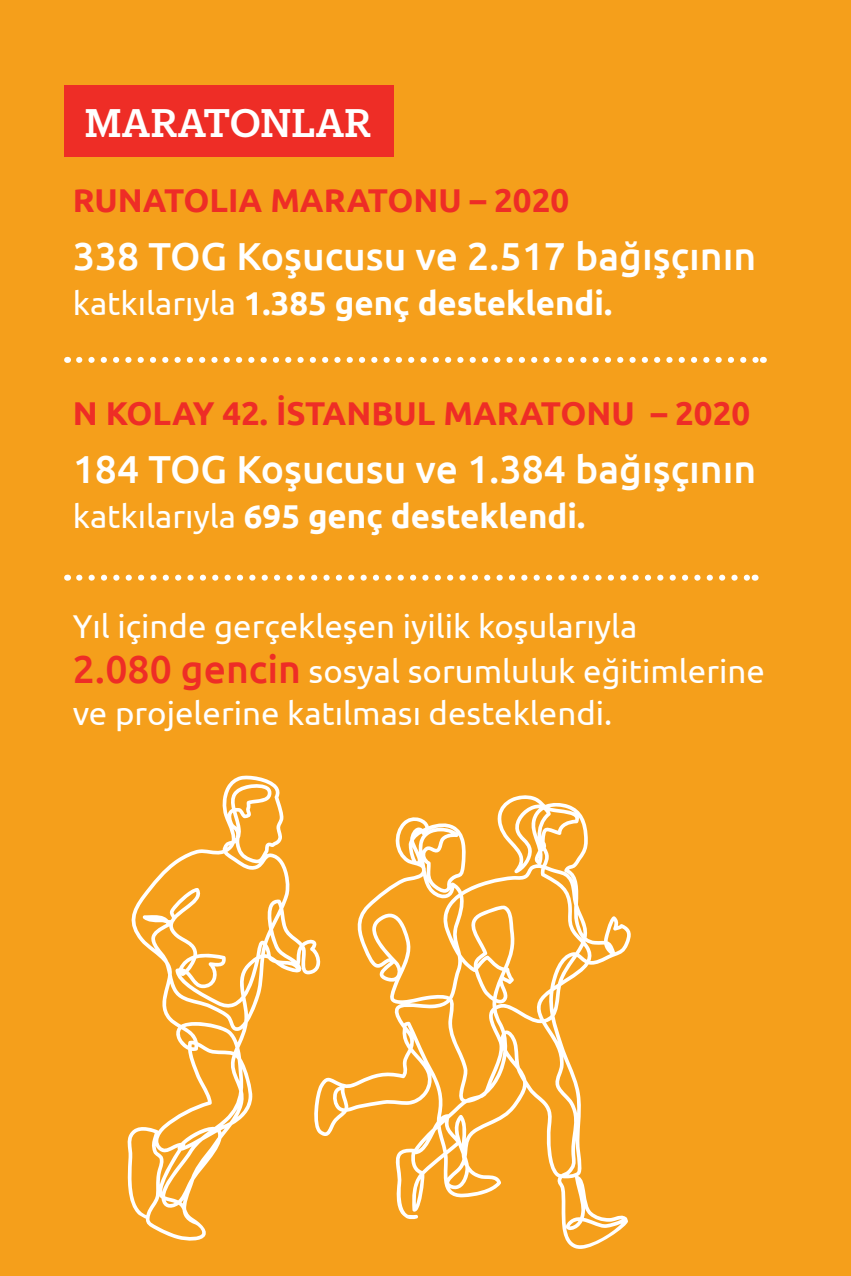
<style>
.page{position:relative;width:851px;height:1276px;background:#fff}
.page>*{position:absolute;margin:0;border:0;box-sizing:border-box;transform-origin:0 0}
.t1{font:500 39px "Ubuntu";color:#fff}
.t2{font:500 39px "Produkt";color:#fff}
.t3{font:33px/45px "Ubuntu";color:#fff}
.t4{font:700 33px "Ubuntu";color:#fff}
.t5{font:700 33px "Ubuntu";color:#ee2d26}
.s1{font-weight:400}
.s2{font-weight:500;font-size:39px;color:#ee2d26}
</style>
<div class="page">
<div style="left:0;top:0;width:850px;height:1276px;background:#f59f1b"></div>
<div style="left:64px;top:85px;width:330px;height:71px;background:#ee2d26"></div>
<svg style="left:79px;top:357px;width:677px;height:6px"></svg>
<svg style="left:79px;top:574px;width:669px;height:6px"></svg>
<svg style="left:127px;top:775px;width:183px;height:466px"></svg>
<svg style="left:310px;top:795px;width:321px;height:454px"></svg>
<p class="t2" style="left:85px;top:96px;width:288px">MARATONLAR</p>
<p class="t5" style="left:73px;top:180px;width:498px">RUNATOLIA MARATONU – 2020</p>
<p class="t1" style="left:73px;top:231px;width:685px">338 TOG Koşucusu ve 2.517 bağışçının</p>
<p class="t4" style="left:73px;top:283px;width:540px"><span class="s1">katkılarıyla</span> 1.385 genç desteklendi.</p>
<p class="t5" style="left:73px;top:393px;width:678px">N KOLAY 42. İSTANBUL MARATONU – 2020</p>
<p class="t1" style="left:73px;top:444px;width:685px">184 TOG Koşucusu ve 1.384 bağışçının</p>
<p class="t4" style="left:73px;top:496px;width:514px"><span class="s1">katkılarıyla</span> 695 genç desteklendi.</p>
<p class="t3" style="left:73px;top:603px;width:693px">Yıl içinde gerçekleşen iyilik koşularıyla<br><span class="s2">2.080 gencin</span> sosyal sorumluluk eğitimlerine</p>
<p class="t3" style="left:73px;top:690px;width:541px">ve projelerine katılması desteklendi.</p>
</div>
